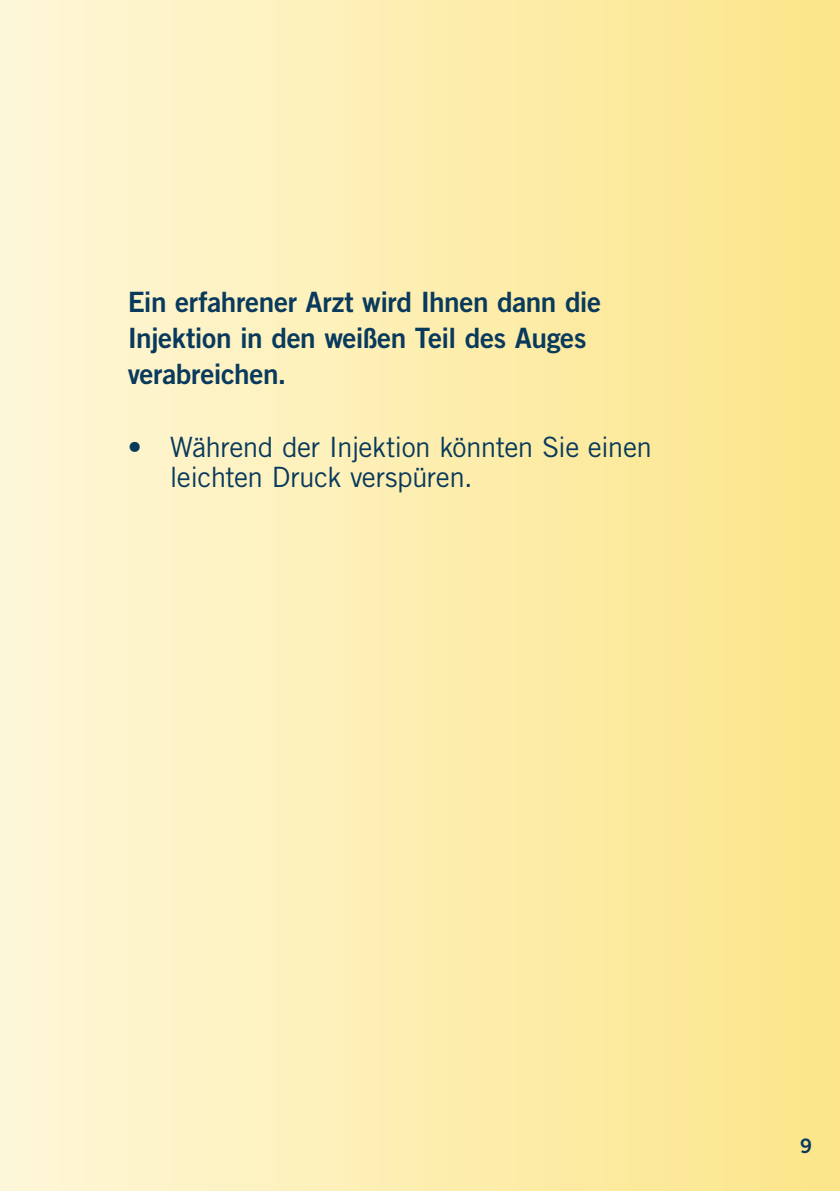
<style>
.page{position:relative;width:840px;height:1191px;background:#fff}
.page>*{position:absolute;margin:0;border:0;box-sizing:border-box;transform-origin:0 0}
.t1{font:28px/35.6px "Trade Gothic LT Std Bd 2";letter-spacing:-.015em;color:#093a5c}
.t2{font:28px/30px "Trade Gothic LT Std";letter-spacing:-.02em;color:#093a5c}
.t3{font:19.8px "Trade Gothic LT Std Bd 2";color:#093a5c}
</style>
<div class="page">
<div style="left:0;top:0;width:839px;height:1191px;background:linear-gradient(to right,#fef7d9,#fce689)"></div>
<p class="t1" style="left:128px;top:287px;width:475px">Ein erfahrener Arzt wird Ihnen dann die<br>Injektion in den weißen Teil des Auges verabreichen.</p>
<p class="t2" style="left:170px;top:434px;width:483px;text-indent:-42px">• Während der Injektion könnten Sie einen leichten Druck verspüren.</p>
<p class="t3" style="left:799px;top:1139px;width:14px">9</p>
</div>
